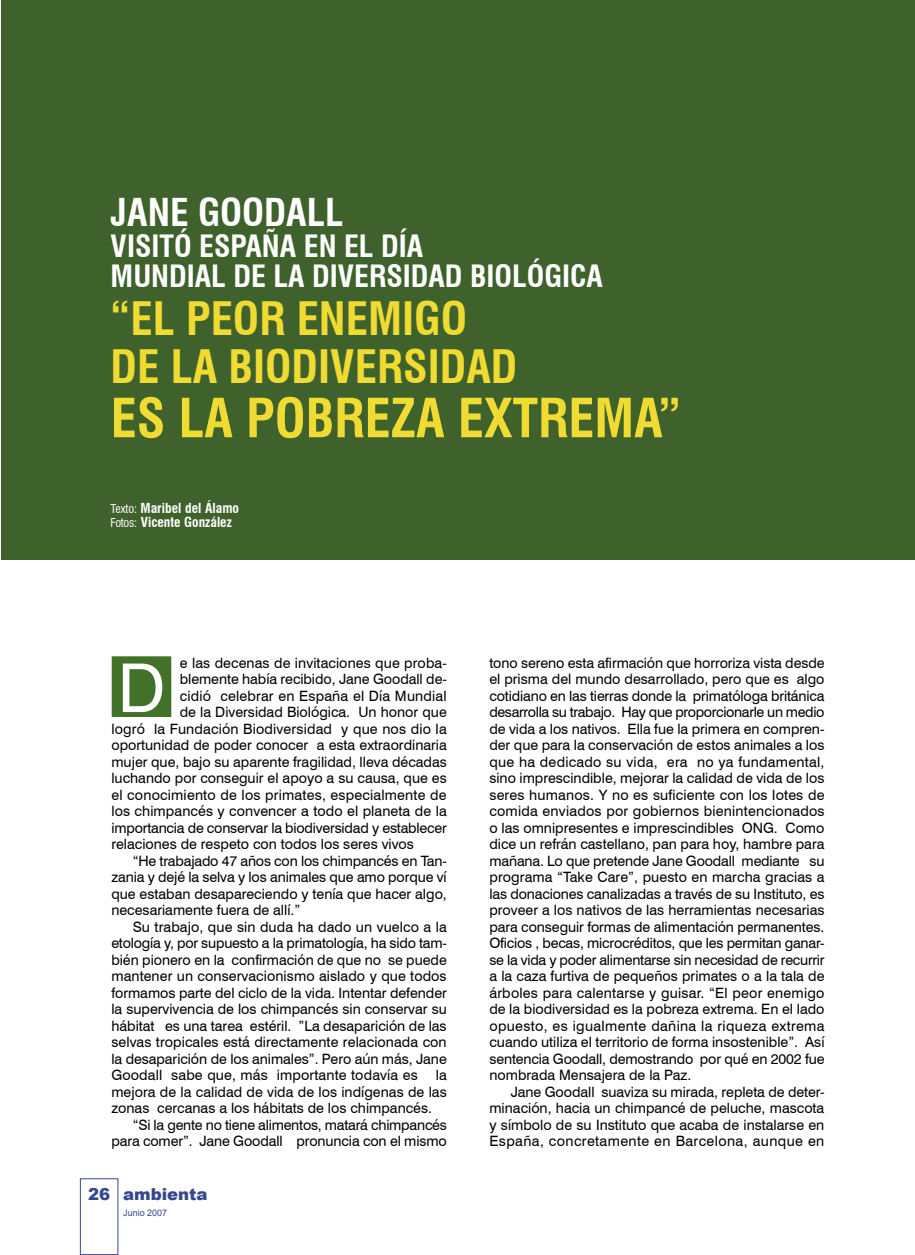
<style>
.page{position:relative;width:915px;height:1255px;background:#fff}
.page>*{position:absolute;margin:0;border:0;box-sizing:border-box;transform-origin:0 0}
.t1{font:67.5px "Swiss 721 BT";color:#fff}
.titular_reportaje{font:700 condensed 52.5px "Swiss 721 BT";color:#efdb32}
.titular_reportaje-2{font:700 condensed 45px/48px "Swiss 721 BT";color:#efdb32}
.titular_reportaje-3{font:700 condensed 37.5px "Swiss 721 BT";color:#fff}
.titular_reportaje-4{font:700 condensed 30px/30px "Swiss 721 BT";color:#fff}
.t2{font:900 16.5px "Arial";color:#36478b}
.Texto_general{font:14.25px/16.5px "Swiss 721 BT";color:#000;text-align:justify}
.Firma{font:700 condensed 13.5px "Swiss 721 BT";color:#fff}
.t3{font:9px "Arial";color:#36478b}
.s1{font-weight:400;font-size:12px}
</style>
<div class="page">
<div style="left:80px;top:1178px;width:38px;height:76px;border:1px solid #36478b"></div>
<div style="left:1px;top:0;width:913px;height:559px;background:#3f612c"></div>
<div style="left:114px;top:658px;width:55px;height:56px;background:#427129"></div>
<div style="left:112px;top:656px;width:59px;height:61px;border:4px solid #427129"></div>
<p class="titular_reportaje-3" style="left:111px;top:189px;width:234px">JANE GOODALL</p>
<p class="titular_reportaje-4" style="left:111px;top:231px;width:493px">VISITÓ ESPAÑA EN EL DÍA<br>MUNDIAL DE LA DIVERSIDAD BIOLÓGICA</p>
<p class="titular_reportaje-2" style="left:111px;top:295px;width:408px">“EL PEOR ENEMIGO<br>DE LA BIODIVERSIDAD</p>
<p class="titular_reportaje" style="left:111px;top:386px;width:572px">ES LA POBREZA EXTREMA”</p>
<p class="Firma" style="left:111px;top:500px;width:130px"><span class="s1">Texto:</span> Maribel del Álamo</p>
<p class="Firma" style="left:111px;top:513px;width:123px"><span class="s1">Fotos:</span> Vicente González</p>
<p class="Texto_general" style="left:180px;top:654px;width:268px">e las decenas de invitaciones que proba-</p>
<p class="Texto_general" style="left:180px;top:670px;width:268px">blemente había recibido, Jane Goodall de-</p>
<p class="Texto_general" style="left:180px;top:687px;width:268px">cidió celebrar en España el Día Mundial</p>
<p class="Texto_general" style="left:180px;top:703px;width:268px">de la Diversidad Biológica. Un honor que</p>
<p class="Texto_general" style="left:111px;top:720px;width:337px">logró la Fundación Biodiversidad y que nos dio la</p>
<p class="Texto_general" style="left:111px;top:736px;width:337px">oportunidad de poder conocer a esta extraordinaria</p>
<p class="Texto_general" style="left:111px;top:753px;width:337px">mujer que, bajo su aparente fragilidad, lleva décadas</p>
<p class="Texto_general" style="left:111px;top:769px;width:337px">luchando por conseguir el apoyo a su causa, que es</p>
<p class="Texto_general" style="left:111px;top:786px;width:337px">el conocimiento de los primates, especialmente de</p>
<p class="Texto_general" style="left:111px;top:802px;width:337px">los chimpancés y convencer a todo el planeta de la</p>
<p class="Texto_general" style="left:111px;top:819px;width:337px">importancia de conservar la biodiversidad y establecer</p>
<p class="Texto_general" style="left:111px;top:835px;width:304px">relaciones de respeto con todos los seres vivos</p>
<p class="Texto_general" style="left:111px;top:852px;width:337px;text-indent:21px">“He trabajado 47 años con los chimpancés en Tan&shy;zania y dejé la selva y los animales que amo porque ví que estaban desapareciendo y tenía que hacer algo, necesariamente fuera de allí.”</p>
<p class="Texto_general" style="left:111px;top:918px;width:337px;text-indent:21px">Su trabajo, que sin duda ha dado un vuelco a la etología y, por supuesto a la primatología, ha sido tam&shy;bién pionero en la confirmación de que no se puede mantener un conservacionismo aislado y que todos formamos parte del ciclo de la vida. Intentar defender la supervivencia de los chimpancés sin conservar su hábitat es una tarea estéril. ”La desaparición de las selvas tropicales está directamente relacionada con la desaparición de los animales”. Pero aún más, Jane Goodall sabe que, más importante todavía es</p>
<p class="t1" style="left:118px;top:647px;width:49px">D</p>
<p class="Texto_general" style="left:111px;top:1066px;width:337px;text-indent:324px">la mejora de la calidad de vida de los indígenas de las zonas cercanas a los hábitats de los chimpancés.</p>
<p class="Texto_general" style="left:111px;top:1116px;width:337px;text-align:right">“Si la gente no tiene alimentos, matará chimpancés para comer”. Jane Goodall pronuncia con el mismo</p>
<p class="t2" style="left:88px;top:1181px;width:24px">26</p>
<p class="t2" style="left:123px;top:1181px;width:86px">ambienta</p>
<p class="t3" style="left:123px;top:1207px;width:46px">Junio 2007</p>
<p class="Texto_general" style="left:489px;top:654px;width:336px">tono sereno esta afirmación que horroriza vista desde el prisma del mundo desarrollado, pero que es algo cotidiano en las tierras donde la primatóloga británica desarrolla su trabajo. Hay que proporcionarle un medio de vida a los nativos. Ella fue la primera en compren&shy;der que para la conservación de estos animales a los que ha dedicado su vida, era no ya fundamental, sino imprescindible, mejorar la calidad de vida de los seres humanos. Y no es suficiente con los lotes de comida enviados por gobiernos bienintencionados o las omnipresentes e imprescindibles ONG. Como dice un refrán castellano, pan para hoy, hambre para mañana. Lo que pretende Jane Goodall mediante su programa “Take Care”, puesto en marcha gracias a las donaciones canalizadas a través de su Instituto, es proveer a los nativos de las herramientas necesarias para conseguir formas de alimentación permanentes.<br>Oficios , becas, microcréditos, que les permitan ganar&shy;se la vida y poder alimentarse sin necesidad de recurrir a la caza furtiva de pequeños primates o a la tala de árboles para calentarse y guisar. “El peor enemigo de la biodiversidad es la pobreza extrema. En el lado opuesto, es igualmente dañina la riqueza extrema cuando utiliza el territorio de forma insostenible”. Así sentencia Goodall, demostrando por qué en 2002 fue nombrada Mensajera de la Paz.</p>
<p class="Texto_general" style="left:489px;top:1083px;width:336px;text-indent:21px">Jane Goodall suaviza su mirada, repleta de deter&shy;minación, hacia un chimpancé de peluche, mascota y símbolo de su Instituto que acaba de instalarse en España, concretamente en Barcelona, aunque en</p>
</div>
